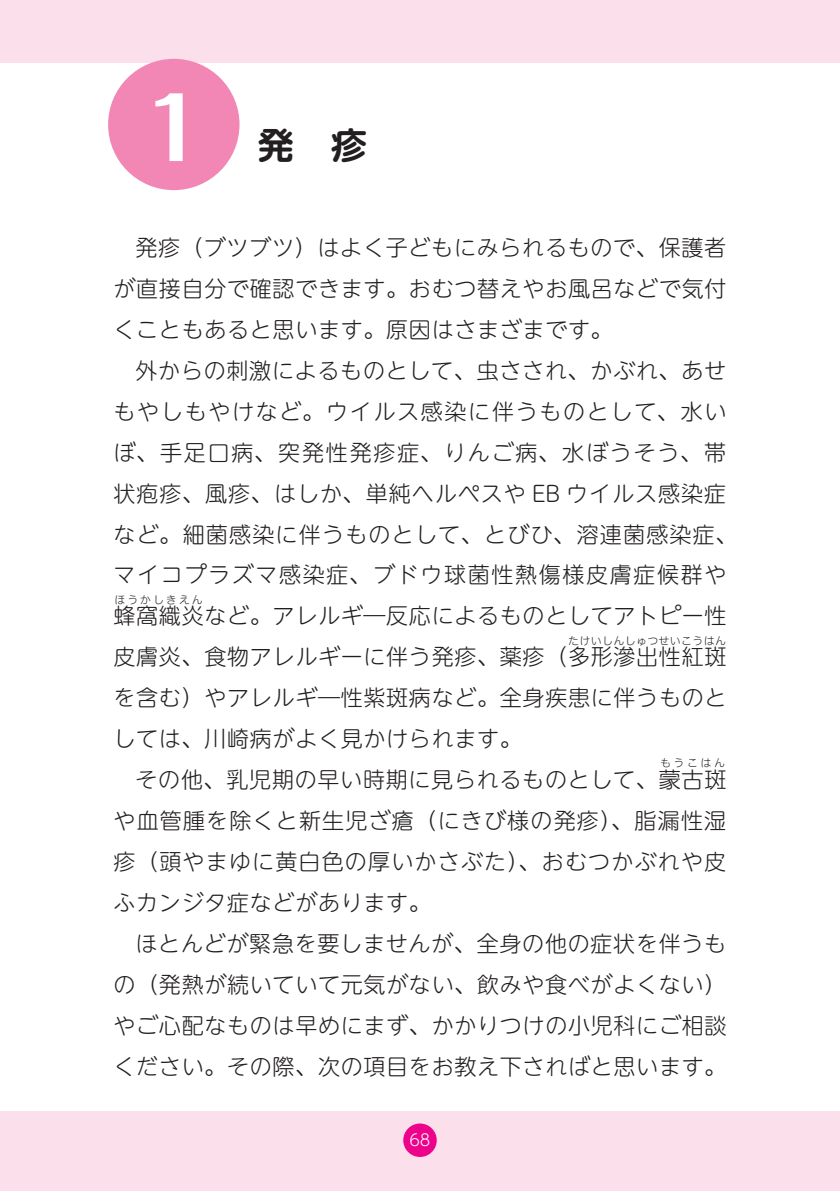
<style>
.page{position:relative;width:840px;height:1191px;background:#fff}
.page>*{position:absolute;margin:0;border:0;box-sizing:border-box;transform-origin:0 0}
.t1{font:700 85px "Folk Pro";color:#fff}
.t2{font:700 36px "UD Shin M Go Pr 6 De";color:#231f20}
.t3{font:300 22px/41px "UD Shin M Go Pr 6";letter-spacing:.03em;color:#231f20;text-align:justify}
.t4{font:300 22px/41px "UD Shin M Go Pr 6";letter-spacing:.055em;color:#231f20;text-align:center}
.t5{font:300 16px "UD Shin M Go Pr 6";color:#fff}
.t6{font:11px "Hira Maru Std W2";letter-spacing:.025em;color:#231f20}
.t7{font:11px "Hira Maru Std W2";letter-spacing:.17em;color:#231f20}
</style>
<div class="page">
<div style="left:0;top:0;width:839px;height:62px;background:#fbdfeb"></div>
<div style="left:0;top:1111px;width:839px;height:80px;background:#fbdfeb"></div>
<hr style="left:839px;top:0;width:1px;height:62px;background:#fbdfeb">
<hr style="left:839px;top:1111px;width:1px;height:80px;background:#fbdfeb">
<div style="left:108px;top:59px;width:131px;height:131px;background:#f287b6;border-radius:50%"></div>
<div style="left:403px;top:1123px;width:33px;height:34px;background:#ed028c;border-radius:50%"></div>
<h1 class="t1" style="left:131px;top:56px;width:87px">１</h1>
<h2 class="t2" style="left:257px;top:115px;width:111px">発　疹</h2>
<p class="t3" style="left:113px;top:226px;width:614px;text-indent:22px">発疹（ブツブツ）はよく子どもにみられるもので、保護者が直接自分で確認できます。おむつ替えやお風呂などで気付くこともあると思います。原因はさまざまです。</p>
<p class="t4" style="left:113px;top:349px;width:625px">外からの刺激によるものとして、虫さされ、かぶれ、あせ<br>もやしもやけなど。ウイルス感染に伴うものとして、水いぼ、手足口病、突発性発疹症、りんご病、水ぼうそう、帯状疱疹、風疹、はしか、単純ヘルペスや EB ウイルス感染症など。細菌感染に伴うものとして、とびひ、溶連菌感染症、マイコプラズマ感染症、ブドウ球菌性熱傷様皮膚症候群や蜂窩織炎など。アレルギ―反応によるものとしてアトピー性</p>
<p class="t7" style="left:114px;top:591px;width:90px">ほうかしきえん</p>
<p class="t6" style="left:568px;top:632px;width:159px">たけいしんしゅつせいこうはん</p>
<p class="t3" style="left:113px;top:635px;width:614px">皮膚炎、食物アレルギーに伴う発疹、薬疹（多形滲出性紅斑</p>
<p class="t3" style="left:113px;top:676px;width:614px">を含む）やアレルギ―性紫斑病など。全身疾患に伴うものとしては、川崎病がよく見かけられます。</p>
<p class="t3" style="left:135px;top:758px;width:592px">その他、乳児期の早い時期に見られるものとして、蒙古斑</p>
<p class="t6" style="left:659px;top:755px;width:66px">もうこはん</p>
<p class="t3" style="left:113px;top:799px;width:614px">や血管腫を除くと新生児ざ瘡（にきび様の発疹）、脂漏性湿疹（頭やまゆに黄白色の厚いかさぶた）、おむつかぶれや皮ふカンジタ症などがあります。</p>
<p class="t3" style="left:113px;top:921px;width:614px;text-indent:22px">ほとんどが緊急を要しませんが、全身の他の症状を伴うもの（発熱が続いていて元気がない、飲みや食べがよくない）やご心配なものは早めにまず、かかりつけの小児科にご相談ください。その際、次の項目をお教え下さればと思います。</p>
<p class="t5" style="left:409px;top:1127px;width:23px">68</p>
</div>
